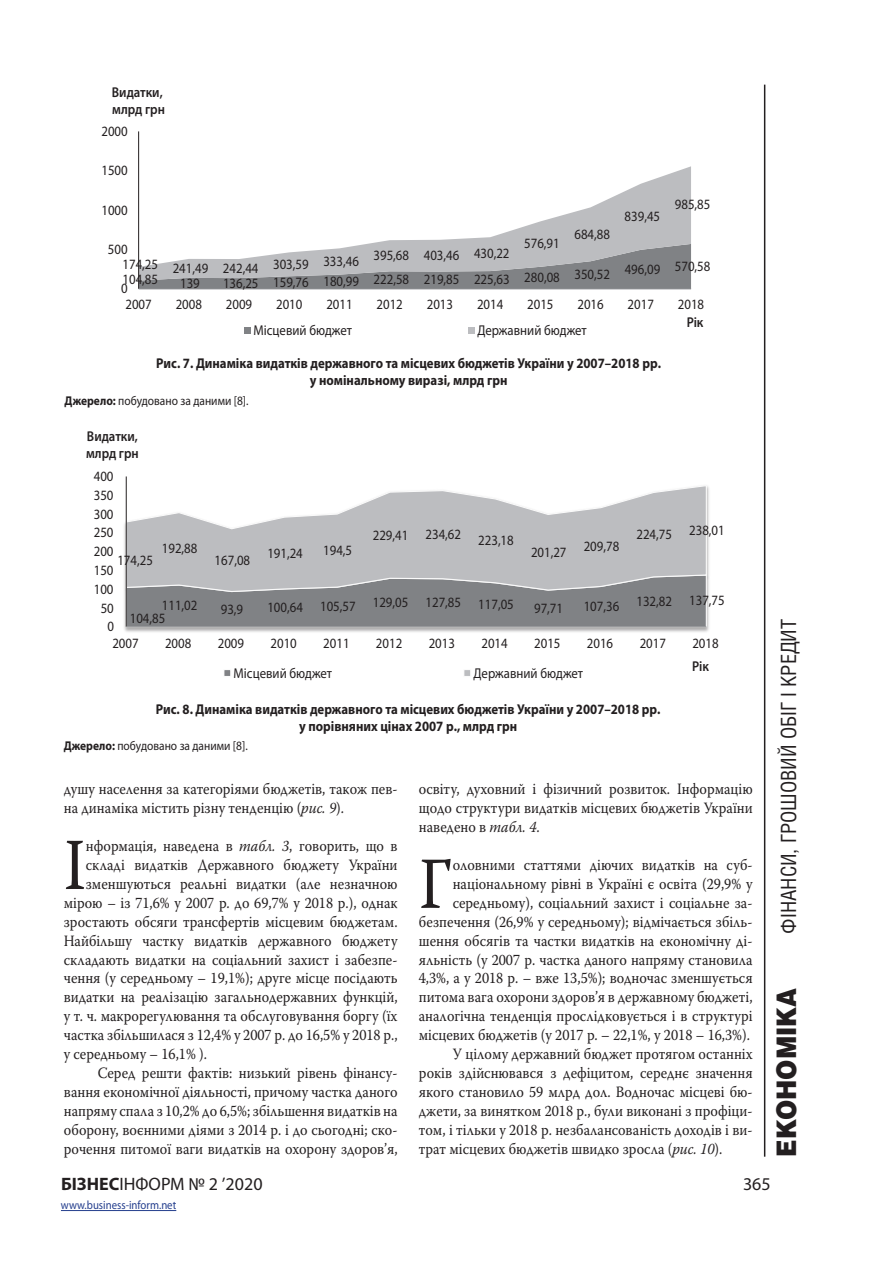
<style>
.page{position:relative;width:893px;height:1263px;background:#fff}
.page>*{position:absolute;margin:0;border:0;box-sizing:border-box;transform-origin:0 0}
.Osnova{font:73.05px "Warnock Pro";color:#231f20;scale:.9 1}
.t1{font:900 27px "Helios";color:#231f20;scale:.9 1}
.t2{font:21px "Helios Cond";color:#231f20}
.t3{font:18px "Myriad Pro";color:#231f20}
.Osnova-2{font:15.75px/18.9px "Warnock Pro";color:#231f20;text-align:justify;scale:.9 1}
.t4{font:14.25px "Myriad Pro";color:#231f20;scale:.9 1}
.Title_table{font:700 14.25px/17.1px "Myriad Pro";color:#231f20;text-align:center;scale:.9 1}
.t5{font:600 14.25px/17.1px "Myriad Pro";color:#231f20;scale:.9 1}
.Snoska{font:12.75px "Myriad Pro";color:#231f20;scale:.9 1}
.t6{font:12px "Myriad Pro";color:#253f8e;scale:.9 1}
.s1{font-weight:700}
.s2{font-style:italic}
</style>
<div class="page">
<hr style="left:764px;top:85px;width:1px;height:1072px;background:#231f20">
<hr style="left:61px;top:1210px;width:115px;height:1px;background:#253f8e">
<div style="left:139px;top:281px;width:552px;height:7px;background:#808285"></div>
<svg style="left:139px;top:166px;width:552px;height:115px"></svg>
<hr style="left:138px;top:131px;width:1px;height:158px;background:#231f20">
<hr style="left:139px;top:288px;width:552px;height:1px;background:#848689">
<div style="left:244px;top:327px;width:7px;height:7px;background:#808285"></div>
<div style="left:468px;top:327px;width:7px;height:7px;background:#bcbdc0"></div>
<img style="left:124px;top:599px;width:585px;height:33px">
<div style="left:125px;top:593px;width:582px;height:35px;background:#808285"></div>
<svg style="left:125px;top:484px;width:582px;height:109px"></svg>
<hr style="left:126px;top:476px;width:1px;height:151px;background:#231f20">
<hr style="left:126px;top:626px;width:580px;height:1px;background:#848689">
<div style="left:224px;top:669px;width:7px;height:7px;background:#808285"></div>
<div style="left:223px;top:669px;width:8px;height:8px;border:1px solid #fafafa"></div>
<div style="left:464px;top:669px;width:7px;height:7px;background:#bcbdc0"></div>
<div style="left:463px;top:669px;width:8px;height:8px;border:1px solid #fafafa"></div>
<p class="t5" style="left:112px;top:84px;width:61px">Видатки, млрд грн</p>
<p class="t4" style="left:101px;top:122px;width:31px">2000</p>
<p class="t4" style="left:101px;top:162px;width:31px">1500</p>
<p class="t4" style="left:101px;top:201px;width:31px">1000</p>
<p class="t4" style="left:625px;top:207px;width:41px">839,45</p>
<p class="t4" style="left:675px;top:196px;width:41px">985,85</p>
<p class="t4" style="left:574px;top:225px;width:41px">684,88</p>
<p class="t4" style="left:524px;top:235px;width:41px">576,91</p>
<p class="t4" style="left:108px;top:240px;width:23px">500</p>
<p class="t4" style="left:323px;top:246px;width:208px">333,46 395,68 403,46 430,22</p>
<p class="t4" style="left:123px;top:257px;width:208px">174,25 241,49 242,44 303,59</p>
<p class="t4" style="left:625px;top:258px;width:97px">496,09 570,58</p>
<p class="t4" style="left:123px;top:271px;width:41px">104,85</p>
<p class="t4" style="left:180px;top:274px;width:23px">139</p>
<p class="t4" style="left:223px;top:271px;width:432px">136,25 159,76 180,99 222,58 219,85 225,63 280,08 350,52</p>
<p class="t4" style="left:121px;top:280px;width:9px">0</p>
<p class="t4" style="left:125px;top:295px;width:31px">2007</p>
<p class="t4" style="left:176px;top:295px;width:31px">2008</p>
<p class="t4" style="left:226px;top:295px;width:31px">2009</p>
<p class="t4" style="left:276px;top:295px;width:31px">2010</p>
<p class="t4" style="left:326px;top:295px;width:31px">2011</p>
<p class="t4" style="left:377px;top:295px;width:31px">2012</p>
<p class="t4" style="left:427px;top:295px;width:31px">2013</p>
<p class="t4" style="left:477px;top:295px;width:31px">2014</p>
<p class="t4" style="left:527px;top:295px;width:31px">2015</p>
<p class="t4" style="left:577px;top:295px;width:31px">2016</p>
<p class="t4" style="left:628px;top:295px;width:31px">2017</p>
<p class="t4" style="left:678px;top:295px;width:31px">2018</p>
<p class="t4" style="left:253px;top:322px;width:111px">Місцевий бюджет</p>
<p class="t4" style="left:477px;top:322px;width:123px">Державний бюджет</p>
<p class="t5" style="left:687px;top:313px;width:20px">Рік</p>
<p class="Title_table" style="left:156px;top:354px;width:562px">Рис. 7. Динаміка видатків державного та місцевих бюджетів України у 2007–2018 рр. у номінальному виразі, млрд грн</p>
<p class="Snoska" style="left:65px;top:393px;width:206px"><span class="s1">Джерело:</span> побудовано за даними [8].</p>
<p class="t5" style="left:86px;top:427px;width:60px">Видатки, млрд грн</p>
<p class="t4" style="left:94px;top:467px;width:23px">400</p>
<p class="t4" style="left:94px;top:486px;width:23px">350</p>
<p class="t4" style="left:94px;top:505px;width:23px">300</p>
<p class="t4" style="left:94px;top:524px;width:23px">250</p>
<p class="t4" style="left:94px;top:543px;width:23px">200</p>
<p class="t4" style="left:117px;top:552px;width:41px">174,25</p>
<p class="t4" style="left:94px;top:561px;width:23px">150</p>
<p class="t4" style="left:162px;top:540px;width:41px">192,88</p>
<p class="t4" style="left:215px;top:551px;width:41px">167,08</p>
<p class="t4" style="left:267px;top:544px;width:41px">191,24</p>
<p class="t4" style="left:323px;top:541px;width:34px">194,5</p>
<p class="t4" style="left:373px;top:526px;width:158px">229,41 234,62 223,18</p>
<p class="t4" style="left:531px;top:540px;width:100px">201,27 209,78</p>
<p class="t4" style="left:636px;top:523px;width:100px">224,75 238,01</p>
<p class="t4" style="left:94px;top:580px;width:23px">100</p>
<p class="t4" style="left:101px;top:599px;width:16px">50</p>
<p class="t4" style="left:108px;top:618px;width:9px">0</p>
<p class="t4" style="left:162px;top:597px;width:41px">111,02</p>
<p class="t4" style="left:221px;top:600px;width:26px">93,9</p>
<p class="t4" style="left:267px;top:596px;width:275px">100,64 105,57 129,05 127,85 117,05</p>
<p class="t4" style="left:534px;top:599px;width:34px">97,71</p>
<p class="t4" style="left:584px;top:593px;width:158px">107,36 132,82 137,75</p>
<p class="t4" style="left:130px;top:609px;width:41px">104,85</p>
<p class="t4" style="left:112px;top:634px;width:31px">2007</p>
<p class="t4" style="left:165px;top:634px;width:31px">2008</p>
<p class="t4" style="left:218px;top:634px;width:31px">2009</p>
<p class="t4" style="left:271px;top:634px;width:31px">2010</p>
<p class="t4" style="left:323px;top:634px;width:31px">2011</p>
<p class="t4" style="left:376px;top:634px;width:31px">2012</p>
<p class="t4" style="left:429px;top:634px;width:31px">2013</p>
<p class="t4" style="left:481px;top:634px;width:31px">2014</p>
<p class="t4" style="left:534px;top:634px;width:31px">2015</p>
<p class="t4" style="left:587px;top:634px;width:31px">2016</p>
<p class="t4" style="left:640px;top:634px;width:31px">2017</p>
<p class="t4" style="left:692px;top:634px;width:31px">2018</p>
<p class="t4" style="left:234px;top:664px;width:111px">Місцевий бюджет</p>
<p class="t4" style="left:474px;top:664px;width:123px">Державний бюджет</p>
<p class="t5" style="left:692px;top:658px;width:20px">Рік</p>
<p class="Title_table" style="left:156px;top:700px;width:562px">Рис. 8. Динаміка видатків державного та місцевих бюджетів України у 2007–2018 рр. у порівняних цінах 2007 р., млрд грн</p>
<p class="Snoska" style="left:64px;top:738px;width:206px"><span class="s1">Джерело:</span> побудовано за даними [8].</p>
<p class="Osnova-2" style="left:64px;top:779px;width:372px">душу населення за категоріями бюджетів, також пев&shy;на динаміка містить різну тенденцію (<span class="s2">рис. 9</span>).</p>
<p class="Osnova" style="left:64px;top:821px;width:26px">І</p>
<p class="Osnova-2" style="left:86px;top:836px;width:348px">нформація, наведена в <span class="s2">табл. 3</span>, говорить, що в</p>
<p class="Osnova-2" style="left:419px;top:779px;width:372px">освіту, духовний і фізичний розвиток. Інформацію щодо структури видатків місцевих бюджетів України наведено в <span class="s2">табл. 4</span>.</p>
<p class="Osnova" style="left:419px;top:840px;width:39px">Г</p>
<p class="Osnova-2" style="left:86px;top:855px;width:348px">складі видатків Державного бюджету України</p>
<p class="Osnova-2" style="left:86px;top:874px;width:348px">зменшуються реальні видатки (але незначною</p>
<p class="Osnova-2" style="left:64px;top:893px;width:372px">мірою – із 71,6% у 2007 р. до 69,7% у 2018 р.), однак</p>
<p class="Osnova-2" style="left:64px;top:912px;width:372px">зростають обсяги трансфертів місцевим бюджетам.</p>
<p class="Osnova-2" style="left:64px;top:931px;width:372px">Найбільшу частку видатків державного бюджету</p>
<p class="Osnova-2" style="left:64px;top:950px;width:372px">складають видатки на соціальний захист і забезпе-</p>
<p class="Osnova-2" style="left:64px;top:968px;width:372px">чення (у середньому – 19,1%); друге місце посідають</p>
<p class="Osnova-2" style="left:64px;top:987px;width:372px">видатки на реалізацію загальнодержавних функцій,</p>
<p class="Osnova-2" style="left:64px;top:1006px;width:372px">у т. ч. макрорегулювання та обслуговування боргу (їх</p>
<p class="Osnova-2" style="left:64px;top:1025px;width:372px">частка збільшилася з 12,4% у 2007 р. до 16,5% у 2018 р.,</p>
<p class="Osnova-2" style="left:64px;top:1044px;width:161px">у середньому – 16,1% ).</p>
<p class="Osnova-2" style="left:64px;top:1063px;width:372px;text-indent:34px">Серед решти фактів: низький рівень фінансу&shy;вання економічної діяльності, причому частка даного напряму спала з 10,2% до 6,5%; збільшення видатків на оборону, воєнними діями з 2014 р. і до сьогодні; ско&shy;рочення питомої ваги видатків на охорону здоров’я,</p>
<p class="Osnova-2" style="left:419px;top:855px;width:372px;text-align:right">оловними статтями діючих видатків на суб&shy;національному рівні в Україні є освіта (29,9% у середньому), соціальний захист і соціальне за&shy;безпечення (26,9% у середньому); відмічається збіль&shy;шення обсягів та частки видатків на економічну ді&shy;яльність (у 2007 р. частка даного напряму становила 4,3%, а у 2018 р. – вже 13,5%); водночас зменшується питома вага охорони здоров’я в державному бюджеті, аналогічна тенденція прослідковується і в структурі місцевих бюджетів (у 2017 р. – 22,1%, у 2018 – 16,3%).</p>
<p class="Osnova-2" style="left:419px;top:1044px;width:372px;text-indent:34px">У цілому державний бюджет протягом останніх років здійснювався з дефіцитом, середнє значення якого становило 59 млрд дол. Водночас місцеві бю&shy;джети, за винятком 2018 р., були виконані з профіци&shy;том, і тільки у 2018 р. незбалансованість доходів і ви&shy;трат місцевих бюджетів швидко зросла (<span class="s2">рис. 10</span>).</p>
<h3 class="t2" style="left:776px;top:934px;width:316px;rotate:-90deg">ФІНАНСИ, ГРОШОВИЙ ОБІГ І КРЕДИТ</h3>
<h2 class="t1" style="left:769px;top:1157px;width:189px;rotate:-90deg">ЕКОНОМІКА</h2>
<p class="t3" style="left:61px;top:1173px;width:203px"><span class="s1">БІЗНЕС</span>ІНФОРМ № 2 ’2020</p>
<p class="t3" style="left:743px;top:1173px;width:29px">365</p>
<p class="t6" style="left:61px;top:1198px;width:130px">www.business-inform.net</p>
</div>
